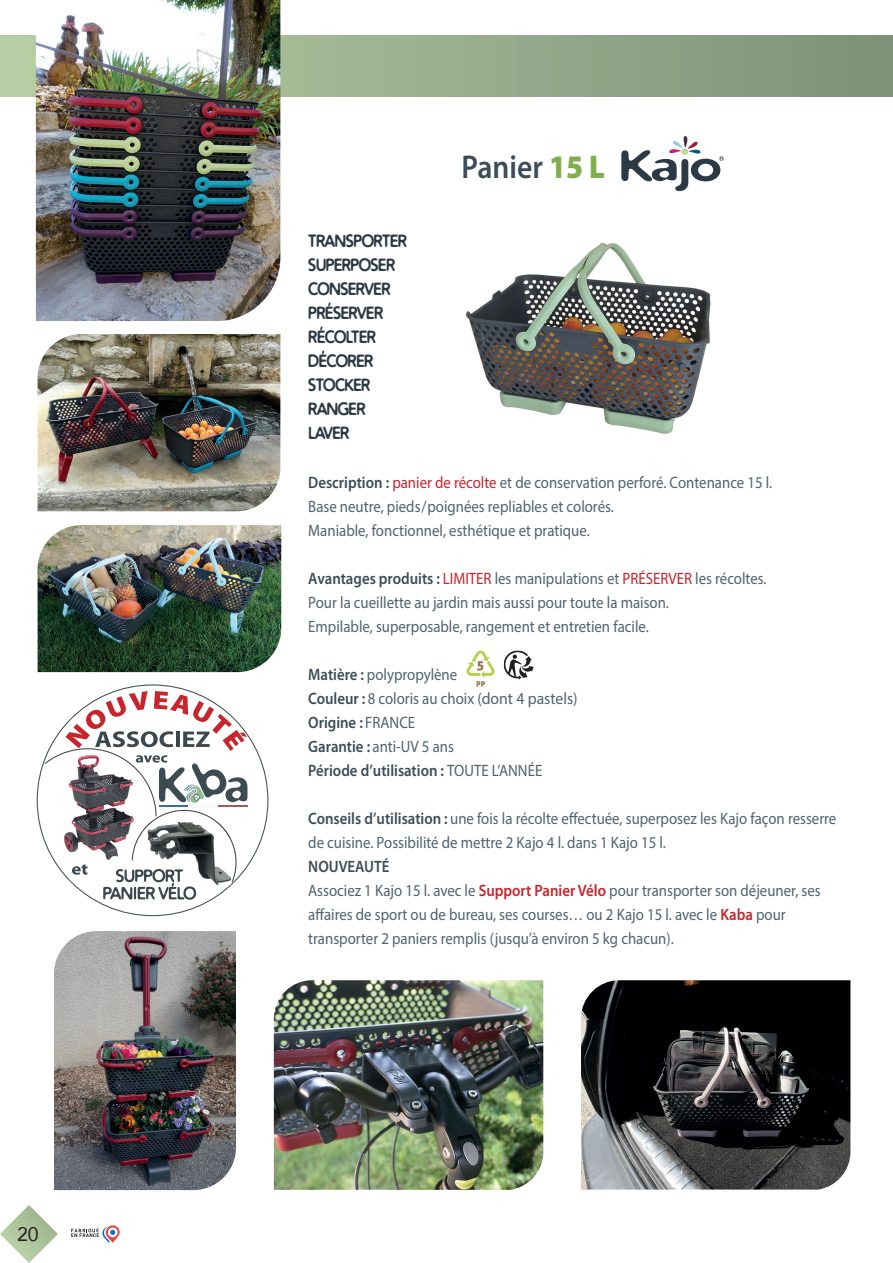
<style>
.page{position:relative;width:893px;height:1263px;background:#fff}
.page>*{position:absolute;margin:0;border:0;box-sizing:border-box;transform-origin:0 0}
.t1{font:600 33px "Myriad Pro";color:#3c4d58;scale:.9 1}
.t2{font:19.5px "Avenir";color:#231f20}
.t3{font:16.5px/24px "Myriad Pro";color:#4f6370;scale:.9 1}
.t4{font:700 16.5px/24px "Distro";color:#2b3a45;scale:.9 1}
.s1{font-weight:900;color:#7fae4c}
.s2{font-weight:600;color:#3c4d58}
.s3{color:#c8242b}
.s4{font-weight:600;color:#c8242b}
</style>
<div class="page">
<svg style="left:0;top:35px;width:893px;height:62px;background:#91a888"></svg>
<svg style="left:0;top:1205px;width:58px;height:58px"></svg>
<img style="left:465px;top:242px;width:246px;height:192px">
<img style="left:581px;top:980px;width:269px;height:209px">
<img style="left:274px;top:980px;width:269px;height:210px">
<svg style="left:621px;top:136px;width:103px;height:55px"></svg>
<svg style="left:37px;top:684px;width:231px;height:232px"></svg>
<hr style="left:218px;top:805px;width:30px;height:2px;background:#a75657">
<svg style="left:44px;top:691px;width:203px;height:209px"></svg>
<img style="left:38px;top:334px;width:242px;height:177px">
<img style="left:38px;top:525px;width:243px;height:147px">
<img style="left:36px;top:0;width:244px;height:321px">
<img style="left:466px;top:650px;width:29px;height:37px">
<svg style="left:504px;top:650px;width:30px;height:30px"></svg>
<svg style="left:71px;top:1225px;width:49px;height:18px"></svg>
<img style="left:54px;top:931px;width:182px;height:259px">
<p class="t2" style="left:17px;top:1218px;width:23px">20</p>
<p class="t4" style="left:308px;top:228px;width:111px">TRANSPORTER<br>SUPERPOSER<br>CONSERVER<br>PRÉSERVER<br>RÉCOLTER<br>DÉCORER<br>STOCKER<br>RANGER<br>LAVER</p>
<h1 class="t1" style="left:461px;top:146px;width:161px">Panier <span class="s1">15 L</span></h1>
<p class="t3" style="left:308px;top:470px;width:517px"><span class="s2">Description :</span> <span class="s3">panier de récolte</span> et de conservation perforé. Contenance 15 l.<br>Base neutre, pieds / poignées repliables et colorés.<br>Maniable, fonctionnel, esthétique et pratique.</p>
<p class="t3" style="left:308px;top:566px;width:511px"><span class="s2">Avantages produits :</span> <span class="s3">LIMITER</span> les manipulations et <span class="s3">PRÉSERVER</span> les récoltes.<br>Pour la cueillette au jardin mais aussi pour toute la maison.<br>Empilable, superposable, rangement et entretien facile.</p>
<p class="t3" style="left:308px;top:662px;width:301px"><span class="s2">Matière :</span> polypropylène<br><span class="s2">Couleur :</span> 8 coloris au choix (dont 4 pastels)<br><span class="s2">Origine :</span> FRANCE<br><span class="s2">Garantie :</span> anti-UV 5 ans<br><span class="s2">Période d’utilisation :</span> TOUTE L’ANNÉE</p>
<p class="t3" style="left:308px;top:806px;width:588px"><span class="s2">Conseils d’utilisation :</span> une fois la récolte effectuée, superposez les Kajo façon resserre de cuisine. Possibilité de mettre 2 Kajo 4 l. dans 1 Kajo 15 l.</p>
<p class="t3" style="left:308px;top:854px;width:571px"><span class="s2">NOUVEAUTÉ<br></span>Associez 1 Kajo 15 l. avec le <span class="s4">Support Panier Vélo</span> pour transporter son déjeuner, ses affaires de sport ou de bureau, ses courses… ou 2 Kajo 15 l. avec le <span class="s4">Kaba</span> pour transporter 2 paniers remplis (jusqu’à environ 5 kg chacun).</p>
</div>
